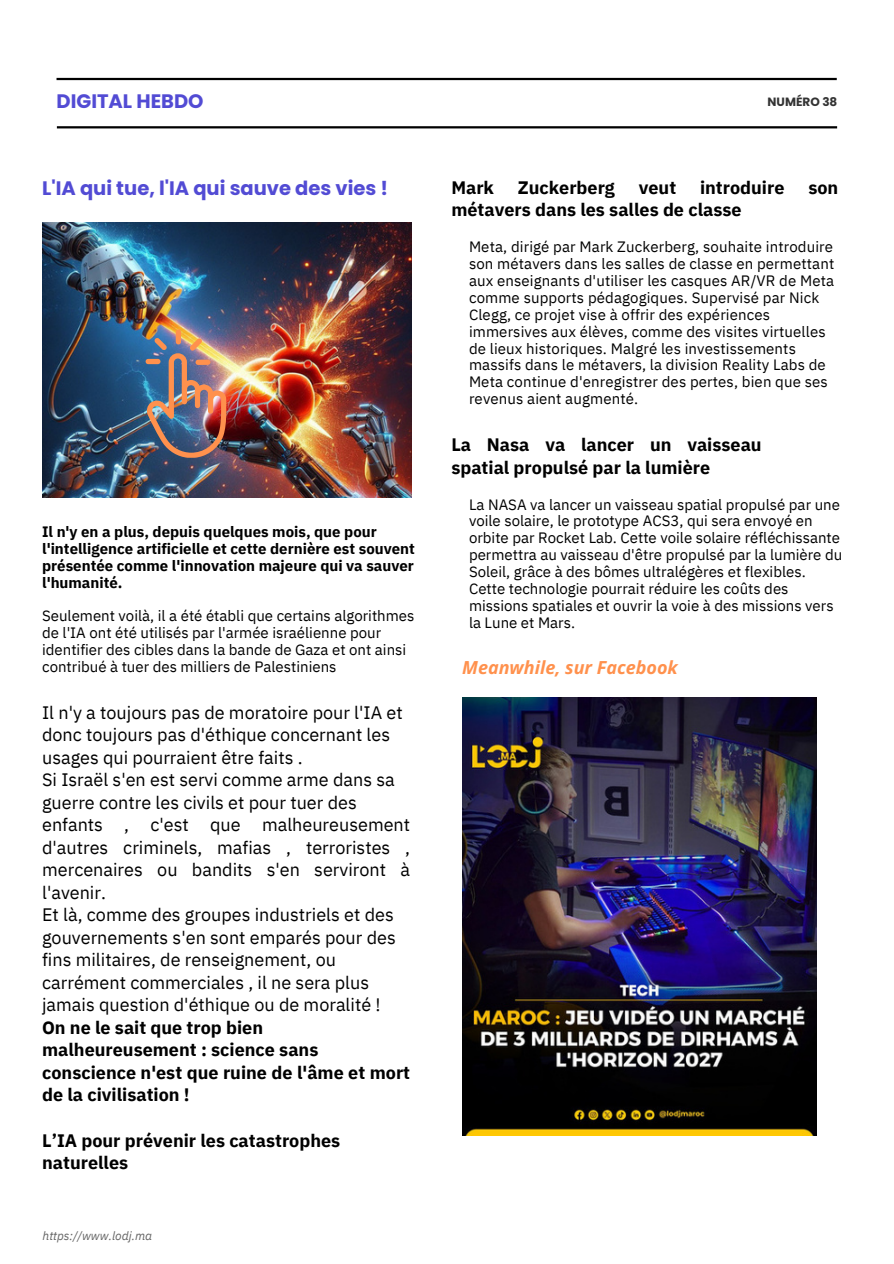
<style>
.page{position:relative;width:894px;height:1264px;background:#fff}
.page>*{position:absolute;margin:0;border:0;box-sizing:border-box;transform-origin:0 0}
.t1{font:700 19.5px "Poppins";color:#524bd4}
.t2{font:18px/22.5px "IBM Plex Sans";color:#000}
.t3{font:700 18px/22.5px "IBM Plex Sans";color:#000}
.t4{font:italic 700 18px "Open Sans";color:#ff914d}
.t5{font:15px/16.8px "IBM Plex Sans";color:#000}
.t6{font:700 15px/16.8px "IBM Plex Sans";color:#000}
.t7{font:italic 12px "IBM Plex Sans";color:#646464}
.t8{font:700 12px "Poppins";color:#333}
</style>
<div class="page">
<img style="left:462px;top:697px;width:354px;height:438px">
<img style="left:43px;top:223px;width:369px;height:274px">
<div style="left:145px;top:359px;width:15px;height:5px;background:#ff914d;border-radius:3px"></div>
<div style="left:176px;top:329px;width:5px;height:15px;background:#ff914d;border-radius:3px"></div>
<img style="left:147px;top:338px;width:79px;height:120px">
<hr style="left:56px;top:78px;width:780px;height:2px;background:#000">
<hr style="left:57px;top:126px;width:779px;height:2px;background:#000">
<h1 class="t1" style="left:56px;top:88px;width:148px">DIGITAL HEBDO</h1>
<p class="t8" style="left:767px;top:94px;width:71px">NUMÉRO 38</p>
<h1 class="t1" style="left:42px;top:174px;width:347px">L'IA qui tue, l'IA qui sauve des vies !</h1>
<p class="t6" style="left:42px;top:523px;width:374px">Il n'y en a plus, depuis quelques mois, que pour l'intelligence artificielle et cette dernière est souvent présentée comme l'innovation majeure qui va sauver l'humanité.</p>
<p class="t5" style="left:42px;top:607px;width:374px">Seulement voilà, il a été établi que certains algorithmes de l'IA ont été utilisés par l'armée israélienne pour identifier des cibles dans la bande de Gaza et ont ainsi contribué à tuer des milliers de Palestiniens</p>
<p class="t2" style="left:42px;top:700px;width:369px">Il n'y a toujours pas de moratoire pour l'IA et donc toujours pas d'éthique concernant les usages qui pourraient être faits .<br>Si Israël s'en est servi comme arme dans sa guerre contre les civils et pour tuer des enfants , c'est que malheureusement d'autres criminels, mafias , terroristes , mercenaires ou bandits s'en serviront à l'avenir.<br>Et là, comme des groupes industriels et des gouvernements s'en sont emparés pour des fins militaires, de renseignement, ou carrément commerciales , il ne sera plus jamais question d'éthique ou de moralité !</p>
<p class="t3" style="left:42px;top:1015px;width:369px">On ne le sait que trop bien malheureusement : science sans conscience n'est que ruine de l'âme et mort de la civilisation !</p>
<p class="t3" style="left:42px;top:1128px;width:299px">L’IA pour prévenir les catastrophes naturelles</p>
<p class="t7" style="left:43px;top:1227px;width:111px">https://www.lodj.ma</p>
<p class="t3" style="left:451px;top:176px;width:44px">Mark</p>
<p class="t3" style="left:517px;top:176px;width:99px">Zuckerberg</p>
<p class="t3" style="left:638px;top:176px;width:39px">veut</p>
<p class="t3" style="left:699px;top:176px;width:86px">introduire</p>
<p class="t3" style="left:808px;top:176px;width:31px">son</p>
<p class="t3" style="left:451px;top:198px;width:292px">métavers dans les salles de classe</p>
<p class="t5" style="left:469px;top:238px;width:366px">Meta, dirigé par Mark Zuckerberg, souhaite introduire son métavers dans les salles de classe en permettant aux enseignants d'utiliser les casques AR/VR de Meta comme supports pédagogiques. Supervisé par Nick Clegg, ce projet vise à offrir des expériences immersives aux élèves, comme des visites virtuelles de lieux historiques. Malgré les investissements massifs dans le métavers, la division Reality Labs de Meta continue d'enregistrer des pertes, bien que ses revenus aient augmenté.</p>
<p class="t3" style="left:451px;top:433px;width:312px">La Nasa va lancer un vaisseau spatial propulsé par la lumière</p>
<p class="t5" style="left:469px;top:495px;width:374px">La NASA va lancer un vaisseau spatial propulsé par une voile solaire, le prototype ACS3, qui sera envoyé en orbite par Rocket Lab. Cette voile solaire réfléchissante permettra au vaisseau d'être propulsé par la lumière du Soleil, grâce à des bômes ultralégères et flexibles.<br>Cette technologie pourrait réduire les coûts des missions spatiales et ouvrir la voie à des missions vers la Lune et Mars.</p>
<p class="t4" style="left:462px;top:654px;width:217px">Meanwhile, sur Facebook</p>
</div>
